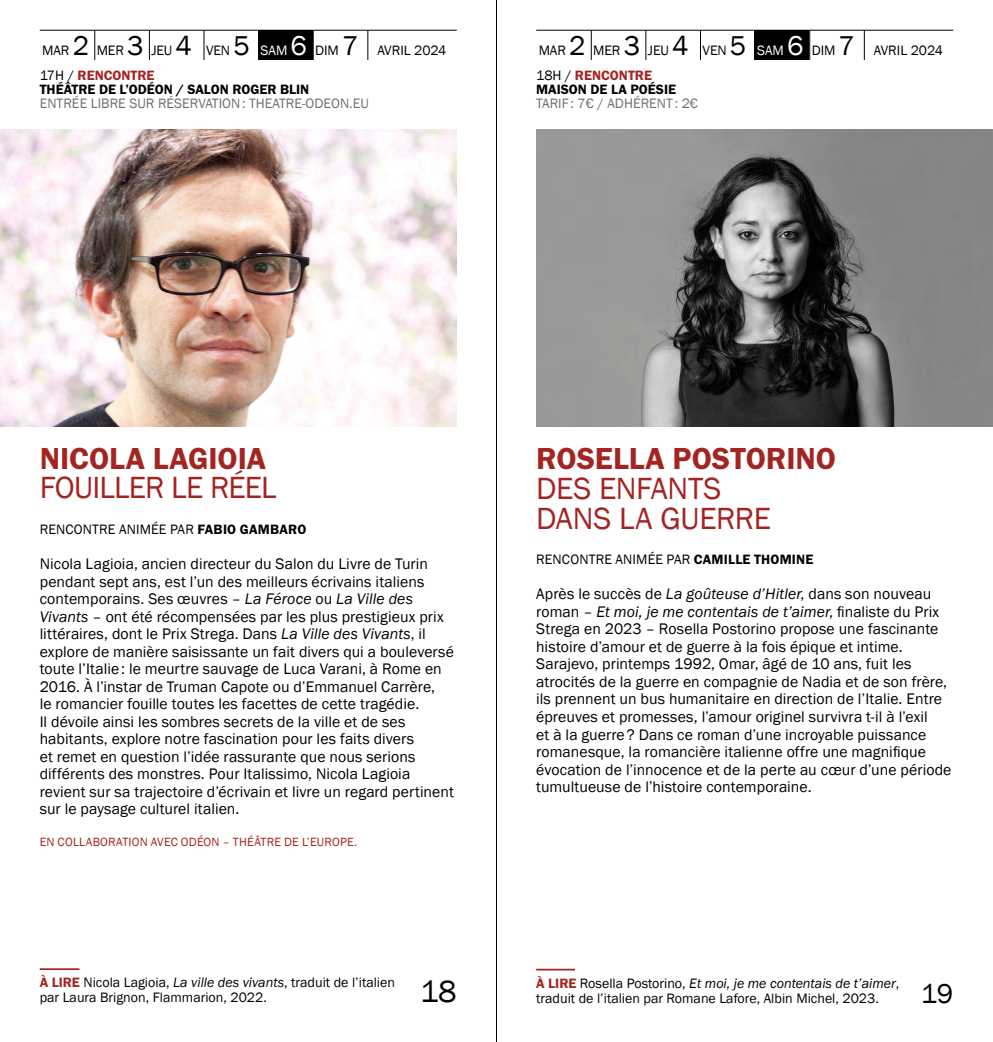
<style>
.page{position:relative;width:993px;height:1042px;background:#fff}
.page>*{position:absolute;margin:0;border:0;box-sizing:border-box;transform-origin:0 0}
.t1{font:31.5px/29.8px "Franklin Gothic";letter-spacing:-.02em;color:#a42422}
.t2{font:31.5px "Franklin Gothic URW Dem";color:#a42422}
.t3{font:31.5px "Franklin Gothic";color:#000}
.t4{font:28px "Franklin Gothic";color:#000}
.t5{font:15.75px/17.5px "Franklin Gothic";letter-spacing:.005em;color:#000}
.t6{font:14px/14.9px "Franklin Gothic";color:#000}
.t7{font:14px/14px "Franklin Gothic URW Dem";color:#000}
.t8{font:14px "Franklin Gothic";color:#706f6f}
.t9{font:12.25px "Franklin Gothic";letter-spacing:.015em;color:#a42422}
.s1{font-size:28px}
.s2{color:#fff}
.s3{font-size:28px;color:#fff}
.s4{font-family:"Franklin Gothic"}
.s5{color:#a42422}
.s6{font-family:"Franklin Gothic URW Dem"}
.s7{font-style:italic}
.s8{font-family:"Franklin Gothic URW Dem";color:#a42422}
</style>
<div class="page">
<hr style="left:40px;top:968px;width:39px;height:2px;background:#a42422">
<img style="left:0;top:129px;width:456px;height:298px">
<div style="left:258px;top:30px;width:55px;height:30px;background:#000"></div>
<hr style="left:203px;top:30px;width:1px;height:30px;background:#000">
<hr style="left:94px;top:30px;width:1px;height:30px;background:#000">
<hr style="left:149px;top:30px;width:1px;height:30px;background:#000">
<hr style="left:313px;top:30px;width:1px;height:30px;background:#000">
<hr style="left:40px;top:30px;width:416px;height:1px;background:#000">
<hr style="left:367px;top:30px;width:1px;height:30px;background:#000">
<hr style="left:536px;top:968px;width:38px;height:2px;background:#a42422">
<div style="left:754px;top:30px;width:55px;height:30px;background:#000"></div>
<hr style="left:699px;top:30px;width:1px;height:30px;background:#000">
<hr style="left:590px;top:30px;width:1px;height:30px;background:#000">
<hr style="left:645px;top:30px;width:1px;height:30px;background:#000">
<hr style="left:809px;top:30px;width:1px;height:30px;background:#000">
<hr style="left:536px;top:30px;width:416px;height:1px;background:#000">
<hr style="left:863px;top:30px;width:1px;height:30px;background:#000">
<img style="left:536px;top:129px;width:456px;height:298px">
<hr style="left:496px;top:0;width:1px;height:1042px;background:#000">
<p class="t6" style="left:42px;top:43px;width:405px">MAR <span class="s1">2</span> MER <span class="s1">3</span> JEU <span class="s1">4</span> VEN <span class="s1">5</span> <span class="s2">SAM</span> <span class="s3">6</span> DIM <span class="s1">7</span> AVRIL 2024</p>
<p class="t7" style="left:40px;top:68px;width:271px"><span class="s4">17H /</span> <span class="s5">RENCONTRE<br></span>THÉÂTRE DE L’ODÉON / SALON ROGER BLIN</p>
<p class="t8" style="left:40px;top:94px;width:330px">ENTRÉE LIBRE SUR RÉSERVATION: THEATRE-ODEON.EU</p>
<p class="t6" style="left:538px;top:43px;width:405px">MAR <span class="s1">2</span> MER <span class="s1">3</span> JEU <span class="s1">4</span> VEN <span class="s1">5</span> <span class="s2">SAM</span> <span class="s3">6</span> DIM <span class="s1">7</span> AVRIL 2024</p>
<p class="t7" style="left:536px;top:68px;width:141px"><span class="s4">18H /</span> <span class="s5">RENCONTRE<br></span>MAISON DE LA POÉSIE</p>
<p class="t8" style="left:536px;top:94px;width:163px">TARIF: 7€ / ADHÉRENT : 2€</p>
<h1 class="t2" style="left:40px;top:439px;width:228px">NICOLA LAGIOIA</h1>
<h1 class="t1" style="left:40px;top:474px;width:238px">FOUILLER LE RÉEL</h1>
<p class="t6" style="left:40px;top:522px;width:268px">RENCONTRE ANIMÉE PAR <span class="s6">FABIO GAMBARO</span></p>
<p class="t5" style="left:40px;top:555px;width:415px">Nicola Lagioia, ancien directeur du Salon du Livre de Turin pendant sept ans, est l’un des meilleurs écrivains italiens contemporains. Ses œuvres – <span class="s7">La Féroce</span> ou <span class="s7">La Ville des Vivants</span> – ont été récompensées par les plus prestigieux prix littéraires, dont le Prix Strega. Dans <span class="s7">La Ville des Vivants</span>, il explore de manière saisissante un fait divers qui a bouleversé toute l’Italie: le meurtre sauvage de Luca Varani, à Rome en 2016. À l’instar de Truman Capote ou d’Emmanuel Carrère,<br>le romancier fouille toutes les facettes de cette tragédie.<br>Il dévoile ainsi les sombres secrets de la ville et de ses habitants, explore notre fascination pour les faits divers<br>et remet en question l’idée rassurante que nous serions différents des monstres. Pour Italissimo, Nicola Lagioia revient sur sa trajectoire d’écrivain et livre un regard pertinent sur le paysage culturel italien.</p>
<p class="t9" style="left:40px;top:834px;width:319px">EN COLLABORATION AVEC ODÉON – THÉÂTRE DE L’EUROPE.</p>
<p class="t6" style="left:40px;top:975px;width:357px"><span class="s8">À LIRE</span> Nicola Lagioia, <span class="s7">La ville des vivants</span>, traduit de l’italien par Laura Brignon, Flammarion, 2022.</p>
<h1 class="t3" style="left:420px;top:972px;width:38px">18</h1>
<h1 class="t2" style="left:536px;top:439px;width:301px">ROSELLA POSTORINO</h1>
<h1 class="t1" style="left:536px;top:474px;width:236px">DES ENFANTS<br>DANS LA GUERRE</h1>
<p class="t6" style="left:536px;top:553px;width:279px">RENCONTRE ANIMÉE PAR <span class="s6">CAMILLE THOMINE</span></p>
<p class="t5" style="left:536px;top:586px;width:416px">Après le succès de <span class="s7">La goûteuse d’Hitler</span>, dans son nouveau roman – <span class="s7">Et moi, je me contentais de t’aimer</span>, finaliste du Prix Strega en 2023 – Rosella Postorino propose une fascinante histoire d’amour et de guerre à la fois épique et intime.<br>Sarajevo, printemps 1992, Omar, âgé de 10 ans, fuit les atrocités de la guerre en compagnie de Nadia et de son frère, ils prennent un bus humanitaire en direction de l’Italie. Entre épreuves et promesses, l’amour originel survivra t-il à l’exil<br>et à la guerre? Dans ce roman d’une incroyable puissance romanesque, la romancière italienne offre une magnifique évocation de l’innocence et de la perte au cœur d’une période tumultueuse de l’histoire contemporaine.</p>
<p class="t6" style="left:536px;top:976px;width:364px"><span class="s8">À LIRE</span> Rosella Postorino, <span class="s7">Et moi, je me contentais de t’aimer</span>, traduit de l’italien par Romane Lafore, Albin Michel, 2023.</p>
<h2 class="t4" style="left:920px;top:976px;width:34px">19</h2>
</div>
